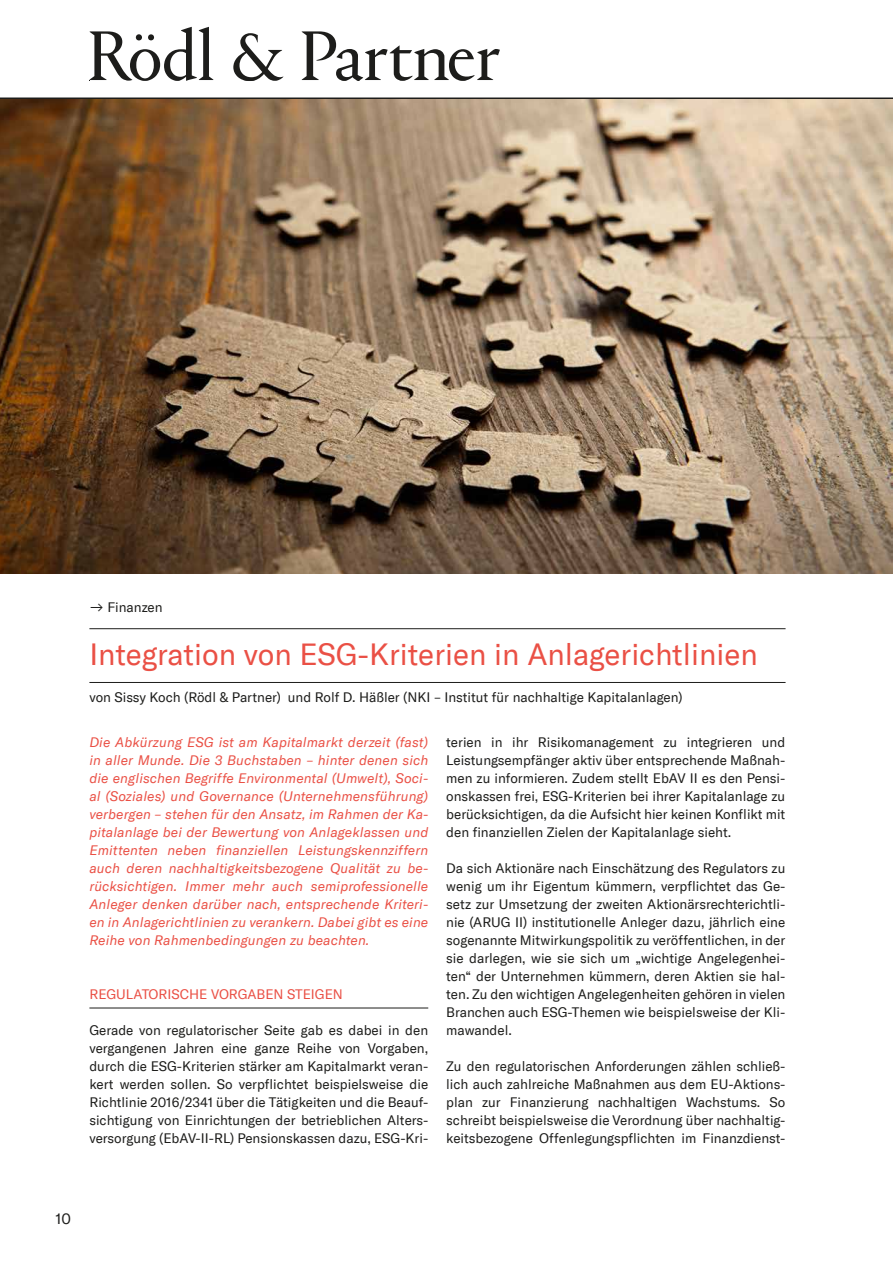
<style>
.page{position:relative;width:893px;height:1263px;background:#fff}
.page>*{position:absolute;margin:0;border:0;box-sizing:border-box;transform-origin:0 0}
.t1{font:30px "GT America";color:#ea5045}
.t2{font:15px "GT America";color:#1d1d1b}
.t3{font:13.5px/18px "GT America";color:#1d1d1b;text-align:justify}
.t4{font:italic 13.5px/18px "GT America";letter-spacing:.01em;color:#ea5045;text-align:justify}
.t5{font:13.5px "GT America";color:#ea5045}
</style>
<div class="page">
<hr style="left:0;top:98px;width:893px;height:1px;background:#1d1d1b">
<svg style="left:89px;top:27px;width:411px;height:54px"></svg>
<img style="left:0;top:99px;width:893px;height:475px">
<hr style="left:89px;top:1008px;width:339px;height:1px;background:#1d1d1b">
<hr style="left:89px;top:628px;width:697px;height:1px;background:#1d1d1b">
<hr style="left:89px;top:682px;width:697px;height:1px;background:#1d1d1b">
<p class="t3" style="left:89px;top:598px;width:75px">ʸ Finanzen</p>
<h1 class="t1" style="left:89px;top:637px;width:670px">Integration von ESG-Kriterien in Anlagerichtlinien</h1>
<p class="t3" style="left:89px;top:688px;width:595px">von Sissy Koch (Rödl &amp; Partner) und Rolf D. Häßler (NKI – Institut für nachhaltige Kapitalanlagen)</p>
<p class="t3" style="left:446px;top:733px;width:341px">terien in ihr Risikomanagement zu integrieren und Leistungsempfänger aktiv über entsprechende Maßnah&shy;men zu informieren. Zudem stellt EbAV II es den Pensi&shy;onskassen frei, ESG-Kriterien bei ihrer Kapitalanlage zu berücksichtigen, da die Aufsicht hier keinen Konflikt mit den finanziellen Zielen der Kapitalanlage sieht.</p>
<p class="t3" style="left:446px;top:859px;width:341px">Da sich Aktionäre nach Einschätzung des Regulators zu wenig um ihr Eigentum kümmern, verpflichtet das Ge&shy;setz zur Umsetzung der zweiten Aktionärsrechterichtli&shy;nie (ARUG II) institutionelle Anleger dazu, jährlich eine sogenannte Mitwirkungspolitik zu veröffentlichen, in der sie darlegen, wie sie sich um „wichtige Angelegenhei&shy;ten“ der Unternehmen kümmern, deren Aktien sie hal&shy;ten. Zu den wichtigen Angelegenheiten gehören in vielen Branchen auch ESG-Themen wie beispielsweise der Kli&shy;mawandel.</p>
<p class="t3" style="left:446px;top:1057px;width:341px">Zu den regulatorischen Anforderungen zählen schließ&shy;lich auch zahlreiche Maßnahmen aus dem EU-Aktions&shy;plan zur Finanzierung nachhaltigen Wachstums. So schreibt beispielsweise die Verordnung über nachhaltig&shy;keitsbezogene Offenlegungspflichten im Finanzdienst-</p>
<p class="t4" style="left:89px;top:733px;width:340px">Die Abkürzung ESG ist am Kapitalmarkt derzeit (fast) in aller Munde. Die 3 Buchstaben – hinter denen sich die englischen Begriffe Environmental (Umwelt), Soci&shy;al (Soziales) und Governance (Unternehmensführung) verbergen – stehen für den Ansatz, im Rahmen der Ka&shy;pitalanlage bei der Bewertung von Anlageklassen und Emittenten neben finanziellen Leistungskennziffern auch deren nachhaltigkeitsbezogene Qualität zu be&shy;rücksichtigen. Immer mehr auch semiprofessionelle Anleger denken darüber nach, entsprechende Kriteri&shy;en in Anlagerichtlinien zu verankern. Dabei gibt es eine Reihe von Rahmenbedingungen zu beachten.</p>
<p class="t5" style="left:89px;top:986px;width:255px">REGULATORISCHE VORGABEN STEIGEN</p>
<p class="t3" style="left:89px;top:1021px;width:340px">Gerade von regulatorischer Seite gab es dabei in den vergangenen Jahren eine ganze Reihe von Vorgaben, durch die ESG-Kriterien stärker am Kapitalmarkt veran&shy;kert werden sollen. So verpflichtet beispielsweise die Richtlinie 2016/2341 über die Tätigkeiten und die Beauf&shy;sichtigung von Einrichtungen der betrieblichen Alters&shy;versorgung (EbAV-II-RL) Pensionskassen dazu, ESG-Kri-</p>
<p class="t2" style="left:56px;top:1210px;width:17px">10</p>
</div>
